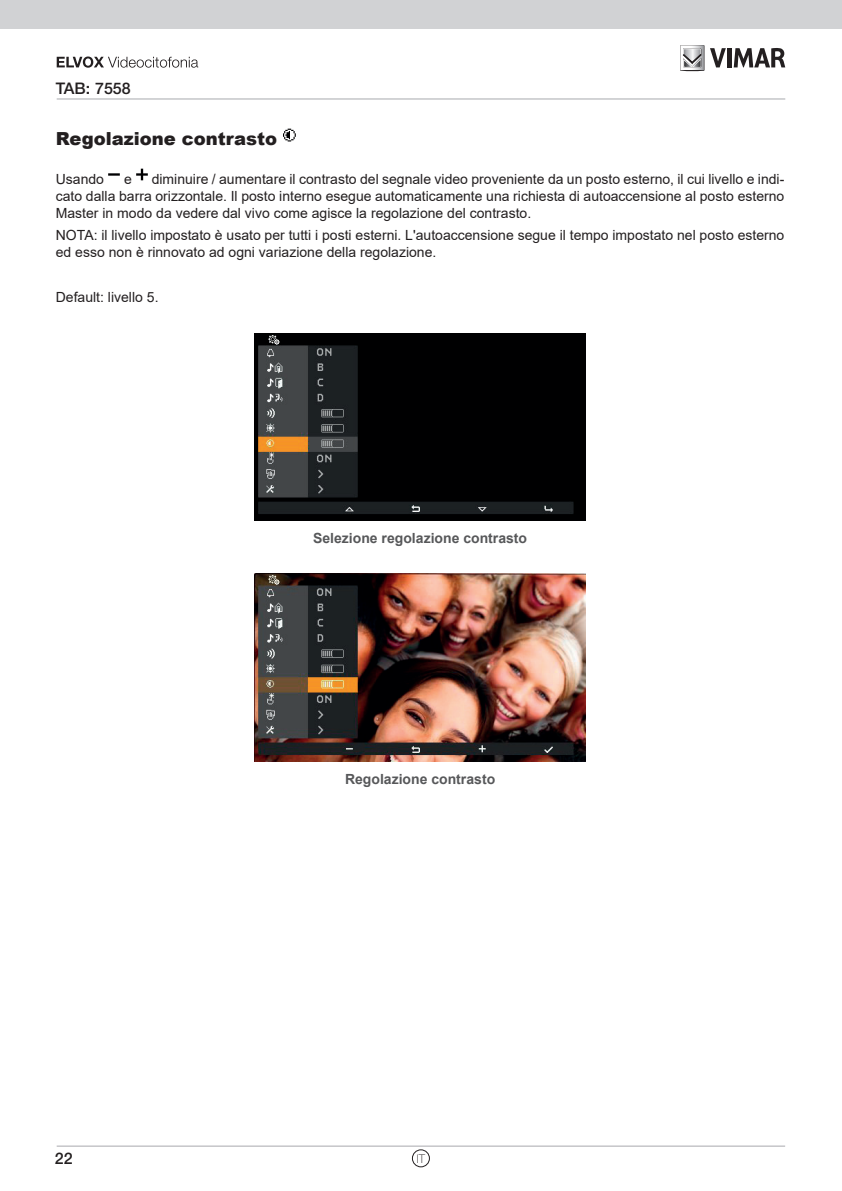
<style>
.page{position:relative;width:842px;height:1191px;background:#fff}
.page>*{position:absolute;margin:0;border:0;box-sizing:border-box;transform-origin:0 0}
.t1{font:900 18px "Arial";color:#231f20}
.t2{font:500 16px "Helvetica Neue LT Std";color:#231f20}
.t3{font:14px/16.8px "Arial";color:#231f20;text-align:justify}
.t4{font:700 14px "Arial";color:#57585a}
.t5{font:100 12px "Helvetica Neue LT Std";color:#231f20}
</style>
<div class="page">
<hr style="left:57px;top:1145px;width:728px;height:1px;background:#a8a9ad">
<div style="left:0;top:0;width:842px;height:28px;background:#d1d2d4"></div>
<svg style="left:680px;top:45px;width:24px;height:27px"></svg>
<svg style="left:710px;top:48px;width:16px;height:19px"></svg>
<hr style="left:727px;top:48px;width:4px;height:19px;background:#231f20">
<svg style="left:734px;top:48px;width:51px;height:19px"></svg>
<hr style="left:57px;top:98px;width:728px;height:1px;background:#a8a9ad">
<svg style="left:57px;top:56px;width:141px;height:12px"></svg>
<div style="left:412px;top:1149px;width:18px;height:18px;border:1px solid #231f20;border-radius:50%"></div>
<img style="left:283px;top:128px;width:13px;height:14px">
<img style="left:108px;top:173px;width:12px;height:3px">
<img style="left:136px;top:168px;width:12px;height:13px">
<img style="left:255px;top:333px;width:330px;height:187px">
<img style="left:255px;top:574px;width:330px;height:187px">
<p class="t2" style="left:56px;top:79px;width:76px">TAB: 7558</p>
<p class="t1" style="left:56px;top:125px;width:223px">Regolazione contrasto</p>
<p class="t3" style="left:56px;top:171px;width:50px">Usando</p>
<p class="t3" style="left:124px;top:171px;width:9px">e</p>
<p class="t3" style="left:56px;top:171px;width:730px;text-indent:96px">diminuire / aumentare il contrasto del segnale video proveniente da un posto esterno, il cui livello e indi&shy;cato dalla barra orizzontale. Il posto interno esegue automaticamente una richiesta di autoaccensione al posto esterno Master in modo da vedere dal vivo come agisce la regolazione del contrasto.</p>
<p class="t3" style="left:56px;top:227px;width:730px">NOTA: il livello impostato è usato per tutti i posti esterni. L'autoaccensione segue il tempo impostato nel posto esterno ed esso non è rinnovato ad ogni variazione della regolazione.</p>
<p class="t3" style="left:56px;top:289px;width:104px">Default: livello 5.</p>
<p class="t4" style="left:313px;top:528px;width:215px">Selezione regolazione contrasto</p>
<p class="t2" style="left:55px;top:1148px;width:19px">22</p>
<p class="t4" style="left:345px;top:769px;width:152px">Regolazione contrasto</p>
<p class="t5" style="left:417px;top:1151px;width:10px">IT</p>
</div>
